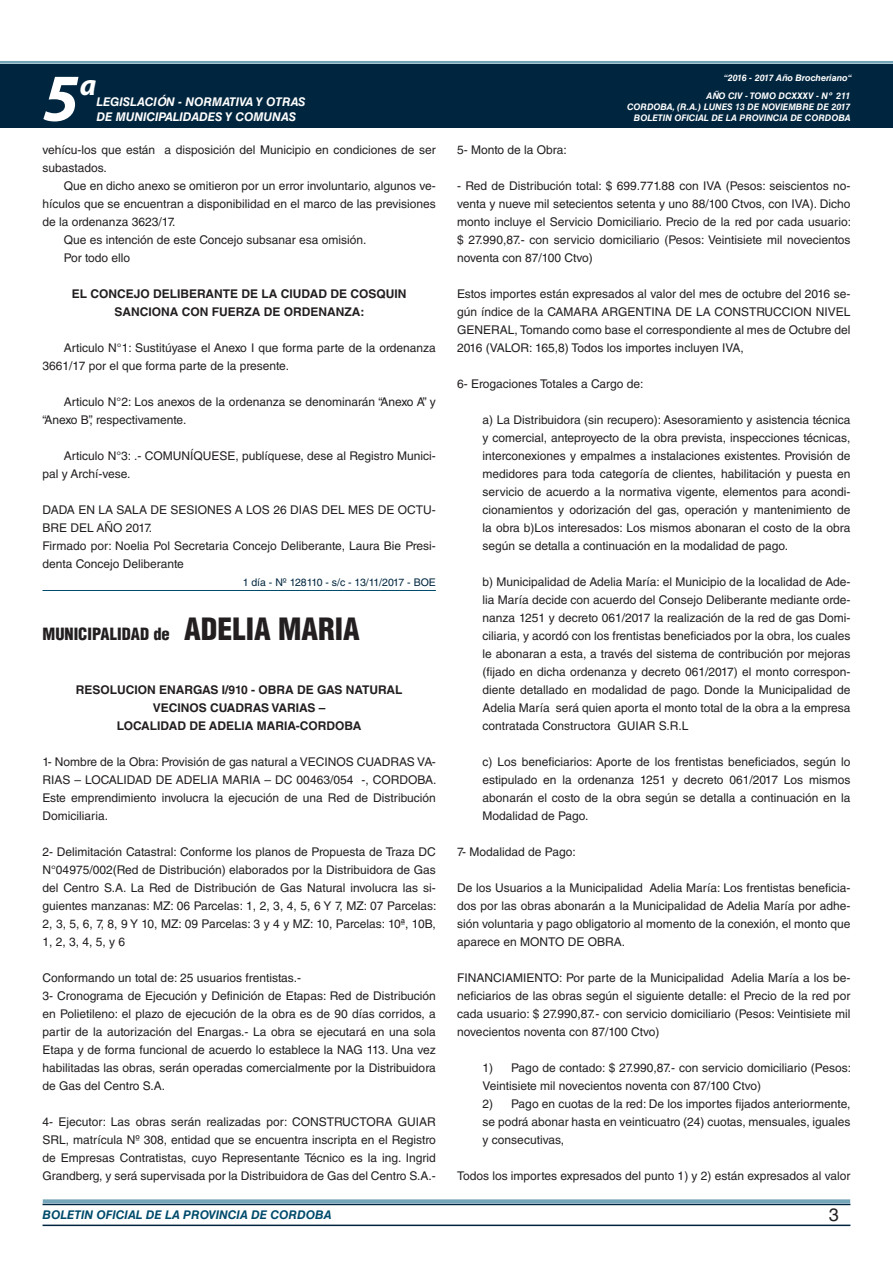
<style>
.page{position:relative;width:893px;height:1263px;background:#fff}
.page>*{position:absolute;margin:0;border:0;box-sizing:border-box;transform-origin:0 0}
.t1{font:italic 700 67.5px "Myriad Pro";color:#fff}
.t2{font:italic 700 30px "Myriad Pro";color:#fff}
.t3{font:18px "Helvetica LT Std";color:#231f20}
.TEXTO_BASE{font:900 condensed 16.5px "Helvetica LT Std";color:#231f20}
.TEXTO_BASE-2{font:12px/18px "Helvetica LT Std";color:#231f20;text-align:justify}
.RESUELVE{font:700 12px/18px "Helvetica LT Std";color:#231f20;text-align:center}
.t4{font:italic 700 12px "Helvetica LT Std";color:#fff}
.TEXTO_BASE-3{font:700 12px "Helvetica LT Std";color:#231f20}
.t5{font:italic 700 12px "Helvetica LT Std";color:#004b6c}
.FECHA_DE_PUBLICACIÓN{font:10.5px "Helvetica LT Std";color:#00263f}
.t6{font:italic 700 9px/10.8px "Helvetica LT Std";color:#fff;text-align:right}
.s1{font-size:30px}
</style>
<div class="page">
<div style="left:0;top:61px;width:893px;height:6px;background:#fff;opacity:.75"></div>
<div style="left:0;top:64px;width:893px;height:64px;background:#00263f"></div>
<hr style="left:43px;top:1224px;width:807px;height:2px;background:#00263f">
<div style="left:42px;top:1198px;width:809px;height:8px;background:#fff;opacity:.75"></div>
<hr style="left:43px;top:590px;width:393px;height:1px;background:#004b6c">
<h1 class="t1" style="left:43px;top:54px;width:38px">5</h1>
<h2 class="t2" style="left:80px;top:66px;width:18px">a</h2>
<p class="t4" style="left:96px;top:95px;width:211px">LEGISLACIÓN - NORMATIVA Y OTRAS</p>
<p class="t4" style="left:96px;top:109px;width:201px">DE MUNICIPALIDADES Y COMUNAS</p>
<p class="TEXTO_BASE-2" style="left:43px;top:141px;width:395px">vehícu-los que están a disposición del Municipio en condiciones de ser subastados.</p>
<p class="TEXTO_BASE-2" style="left:43px;top:177px;width:395px;text-indent:21px">Que en dicho anexo se omitieron por un error involuntario, algunos ve&shy;hículos que se encuentran a disponibilidad en el marco de las previsiones de la ordenanza 3623/17.</p>
<p class="TEXTO_BASE-2" style="left:64px;top:231px;width:304px">Que es intención de este Concejo subsanar esa omisión.</p>
<p class="TEXTO_BASE-2" style="left:64px;top:249px;width:68px">Por todo ello</p>
<p class="RESUELVE" style="left:72px;top:284px;width:336px">EL CONCEJO DELIBERANTE DE LA CIUDAD DE COSQUIN<br>SANCIONA CON FUERZA DE ORDENANZA:</p>
<p class="TEXTO_BASE-2" style="left:43px;top:339px;width:395px;text-indent:21px">Articulo N°1: Sustitúyase el Anexo I que forma parte de la ordenanza<br>3661/17 por el que forma parte de la presente.</p>
<p class="TEXTO_BASE-2" style="left:43px;top:393px;width:395px;text-indent:21px">Articulo N°2: Los anexos de la ordenanza se denominarán “Anexo A” y “Anexo B”, respectivamente.</p>
<p class="TEXTO_BASE-2" style="left:43px;top:447px;width:395px;text-indent:21px">Articulo N°3: .- COMUNÍQUESE, publíquese, dese al Registro Munici&shy;pal y Archí-vese.</p>
<p class="TEXTO_BASE-2" style="left:43px;top:501px;width:395px">DADA EN LA SALA DE SESIONES A LOS 26 DIAS DEL MES DE OCTU-<br>BRE DEL AÑO 2017.</p>
<p class="TEXTO_BASE-2" style="left:43px;top:537px;width:395px">Firmado por: Noelia Pol Secretaria Concejo Deliberante, Laura Bie Presi&shy;denta Concejo Deliberante</p>
<p class="FECHA_DE_PUBLICACIÓN" style="left:243px;top:576px;width:195px">1 día - Nº 128110 - s/c - 13/11/2017 - BOE</p>
<p class="TEXTO_BASE" style="left:43px;top:623px;width:319px">MUNICIPALIDAD de <span class="s1">ADELIA MARIA</span></p>
<p class="RESUELVE" style="left:76px;top:680px;width:328px">RESOLUCION ENARGAS I/910 - OBRA DE GAS NATURAL</p>
<p class="TEXTO_BASE-3" style="left:153px;top:700px;width:174px">VECINOS CUADRAS VARIAS –</p>
<p class="TEXTO_BASE-3" style="left:117px;top:718px;width:246px">LOCALIDAD DE ADELIA MARIA-CORDOBA</p>
<p class="TEXTO_BASE-2" style="left:43px;top:753px;width:396px">1- Nombre de la Obra: Provisión de gas natural a VECINOS CUADRAS VA-RIAS – LOCALIDAD DE ADELIA MARIA – DC 00463/054 -, CORDOBA.<br>Este emprendimiento involucra la ejecución de una Red de Distribución Domiciliaria.</p>
<p class="TEXTO_BASE-2" style="left:43px;top:843px;width:395px">2- Delimitación Catastral: Conforme los planos de Propuesta de Traza DC N°04975/002(Red de Distribución) elaborados por la Distribuidora de Gas del Centro S.A. La Red de Distribución de Gas Natural involucra las si&shy;guientes manzanas: MZ: 06 Parcelas: 1, 2, 3, 4, 5, 6 Y 7, MZ: 07 Parcelas:<br>2, 3, 5, 6, 7, 8, 9 Y 10, MZ: 09 Parcelas: 3 y 4 y MZ: 10, Parcelas: 10ª, 10B, 1, 2, 3, 4, 5, y 6</p>
<p class="TEXTO_BASE-2" style="left:43px;top:969px;width:260px">Conformando un total de: 25 usuarios frentistas.-</p>
<p class="TEXTO_BASE-2" style="left:43px;top:987px;width:395px">3- Cronograma de Ejecución y Definición de Etapas: Red de Distribución en Polietileno: el plazo de ejecución de la obra es de 90 días corridos, a partir de la autorización del Enargas.- La obra se ejecutará en una sola Etapa y de forma funcional de acuerdo lo establece la NAG 113. Una vez habilitadas las obras, serán operadas comercialmente por la Distribuidora de Gas del Centro S.A.</p>
<p class="TEXTO_BASE-2" style="left:43px;top:1113px;width:395px">4- Ejecutor: Las obras serán realizadas por: CONSTRUCTORA GUIAR SRL, matrícula Nº 308, entidad que se encuentra inscripta en el Registro de Empresas Contratistas, cuyo Representante Técnico es la ing. Ingrid Grandberg, y será supervisada por la Distribuidora de Gas del Centro S.A.-</p>
<p class="t6" style="left:724px;top:72px;width:130px">“2016 - 2017 Año Brocheriano“</p>
<p class="t6" style="left:627px;top:91px;width:225px">AÑO CIV - TOMO DCXXXV - Nº 211<br>CORDOBA, (R.A.) LUNES 13 DE NOVIEMBRE DE 2017<br>BOLETIN OFICIAL DE LA PROVINCIA DE CORDOBA</p>
<p class="TEXTO_BASE-2" style="left:457px;top:141px;width:111px">5- Monto de la Obra:</p>
<p class="TEXTO_BASE-2" style="left:457px;top:177px;width:395px">- Red de Distribución total: $ 699.771.88 con IVA (Pesos: seiscientos no&shy;venta y nueve mil setecientos setenta y uno 88/100 Ctvos, con IVA). Dicho monto incluye el Servicio Domiciliario. Precio de la red por cada usuario: $ 27.990,87.- con servicio domiciliario (Pesos: Veintisiete mil novecientos noventa con 87/100 Ctvo)</p>
<p class="TEXTO_BASE-2" style="left:457px;top:285px;width:395px">Estos importes están expresados al valor del mes de octubre del 2016 se&shy;gún índice de la CAMARA ARGENTINA DE LA CONSTRUCCION NIVEL GENERAL, Tomando como base el correspondiente al mes de Octubre del 2016 (VALOR: 165,8) Todos los importes incluyen IVA,</p>
<p class="TEXTO_BASE-2" style="left:457px;top:375px;width:188px">6- Erogaciones Totales a Cargo de:</p>
<p class="TEXTO_BASE-2" style="left:483px;top:411px;width:369px">a) La Distribuidora (sin recupero): Asesoramiento y asistencia técnica y comercial, anteproyecto de la obra prevista, inspecciones técnicas, interconexiones y empalmes a instalaciones existentes. Provisión de medidores para toda categoría de clientes, habilitación y puesta en servicio de acuerdo a la normativa vigente, elementos para acondi&shy;cionamientos y odorización del gas, operación y mantenimiento de la obra b)Los interesados: Los mismos abonaran el costo de la obra según se detalla a continuación en la modalidad de pago.</p>
<p class="TEXTO_BASE-2" style="left:483px;top:573px;width:369px">b) Municipalidad de Adelia María: el Municipio de la localidad de Ade&shy;lia María decide con acuerdo del Consejo Deliberante mediante orde&shy;nanza 1251 y decreto 061/2017 la realización de la red de gas Domi&shy;ciliaria, y acordó con los frentistas beneficiados por la obra, los cuales le abonaran a esta, a través del sistema de contribución por mejoras (fijado en dicha ordenanza y decreto 061/2017) el monto correspon&shy;diente detallado en modalidad de pago. Donde la Municipalidad de Adelia María será quien aporta el monto total de la obra a la empresa contratada Constructora GUIAR S.R.L</p>
<p class="TEXTO_BASE-2" style="left:483px;top:753px;width:369px">c) Los beneficiarios: Aporte de los frentistas beneficiados, según lo estipulado en la ordenanza 1251 y decreto 061/2017 Los mismos abonarán el costo de la obra según se detalla a continuación en la Modalidad de Pago.</p>
<p class="TEXTO_BASE-2" style="left:457px;top:843px;width:120px">7- Modalidad de Pago:</p>
<p class="TEXTO_BASE-2" style="left:457px;top:879px;width:395px">De los Usuarios a la Municipalidad Adelia María: Los frentistas beneficia&shy;dos por las obras abonarán a la Municipalidad de Adelia María por adhe&shy;sión voluntaria y pago obligatorio al momento de la conexión, el monto que aparece en MONTO DE OBRA.</p>
<p class="TEXTO_BASE-2" style="left:457px;top:969px;width:395px">FINANCIAMIENTO: Por parte de la Municipalidad Adelia María a los be&shy;neficiarios de las obras según el siguiente detalle: el Precio de la red por cada usuario: $ 27.990,87.- con servicio domiciliario (Pesos: Veintisiete mil novecientos noventa con 87/100 Ctvo)</p>
<p class="TEXTO_BASE-2" style="left:483px;top:1059px;width:370px">1) Pago de contado: $ 27.990,87.- con servicio domiciliario (Pesos:<br>Veintisiete mil novecientos noventa con 87/100 Ctvo)</p>
<p class="TEXTO_BASE-2" style="left:483px;top:1095px;width:369px">2) Pago en cuotas de la red: De los importes fijados anteriormente, se podrá abonar hasta en veinticuatro (24) cuotas, mensuales, iguales y consecutivas,</p>
<p class="TEXTO_BASE-2" style="left:457px;top:1167px;width:395px">Todos los importes expresados del punto 1) y 2) están expresados al valor</p>
<p class="t5" style="left:43px;top:1208px;width:290px">BOLETIN OFICIAL DE LA PROVINCIA DE CORDOBA</p>
<h3 class="t3" style="left:829px;top:1204px;width:12px">3</h3>
</div>
